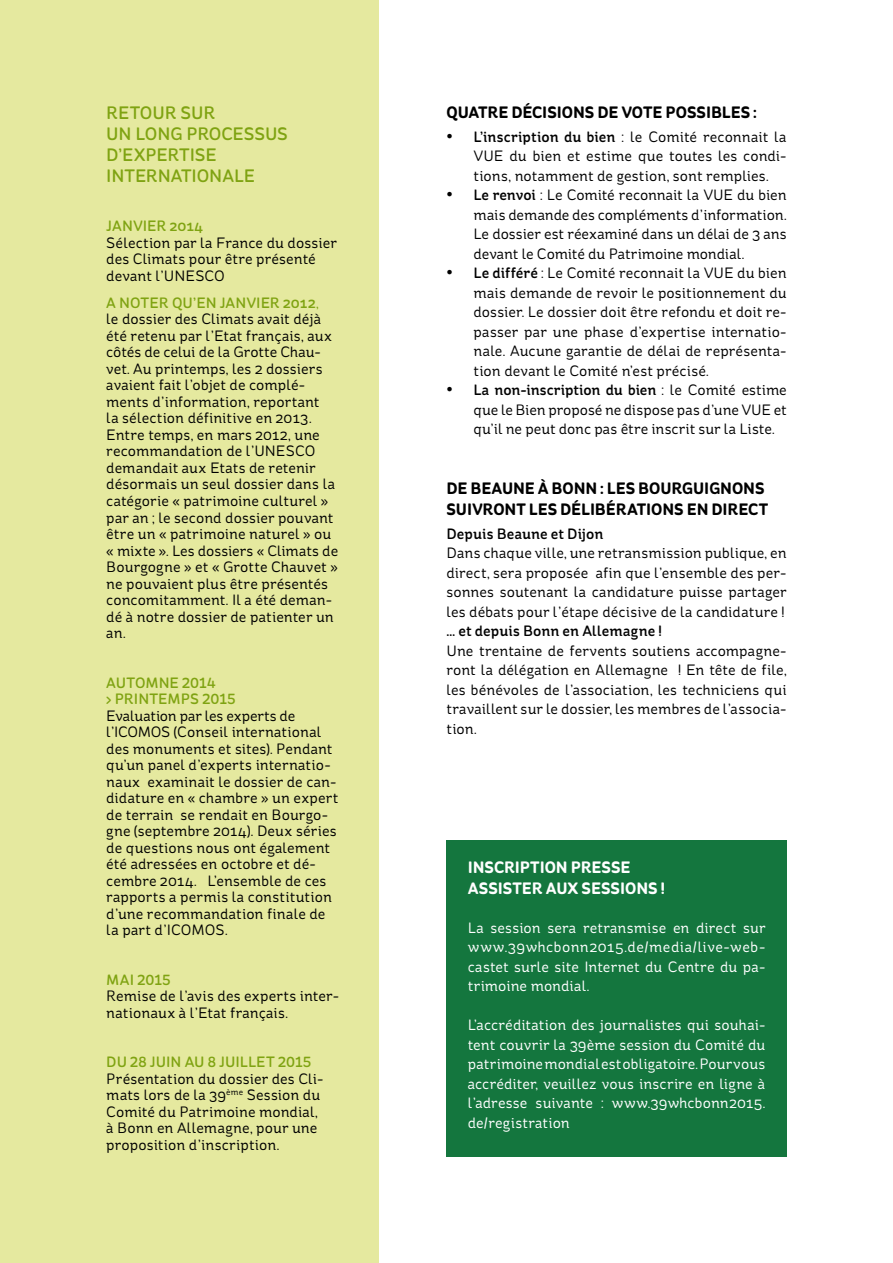
<style>
.page{position:relative;width:893px;height:1263px;background:#fff}
.page>*{position:absolute;margin:0;border:0;box-sizing:border-box;transform-origin:0 0}
.t1{font:500 18px/21px "St Ryde";letter-spacing:-.01em;color:#7fa312}
.t2{font:700 16.5px/21px "St Ryde";letter-spacing:-.005em;color:#000}
.t3{font:700 16.5px/21px "St Ryde";color:#fff}
.t4{font:15px/16.5px "St Ryde";letter-spacing:.005em;color:#000;text-align:justify}
.t5{font:15px/19.5px "St Ryde";letter-spacing:.01em;color:#fff;text-align:justify}
.t6{font:500 15px/16.5px "St Ryde";letter-spacing:.005em;color:#7fa312}
.t7{font:500 15px "St Ryde";letter-spacing:.01em;color:#000}
.s1{font-weight:500;color:#7fa312}
.s2{color:#7fa312}
.s3{font-family:"Times New Roman";font-size:18px}
.s4{font-weight:500}
</style>
<div class="page">
<div style="left:0;top:0;width:378px;height:1263px;background:#e5e99f"></div>
<div style="left:446px;top:840px;width:341px;height:317px;background:#14763e"></div>
<p class="t1" style="left:106px;top:103px;width:111px">Retour sur un lon</p>
<p class="t1" style="left:170px;top:124px;width:51px">g processus</p>
<p class="t1" style="left:106px;top:145px;width:138px;text-indent:61px">rtise internationale</p>
<p class="t6" style="left:106px;top:218px;width:98px">JANVI ER 2014</p>
<p class="t4" style="left:106px;top:235px;width:232px;text-align:left">Sélection par la France du dossier des Climats pour être présenté devant l’UNESCO</p>
<p class="t4" style="left:106px;top:295px;width:233px;text-align:left"><span class="s1">A NOTER QU’EN JANVI ER 2012</span><span class="s2">,<br></span>le dossier des Climats avait déjà été retenu par l’Etat français, aux côtés de celui de la Grotte Chau&shy;vet. Au printemps, les 2 dossiers avaient fait l’objet de complé&shy;ments d’information, reportant<br>la sélection définitive en 2013.<br>Entre temps, en mars 2012, une recommandation de l’UNESCO demandait aux Etats de retenir désormais un seul dossier dans la catégorie « patrimoine culturel » par an ; le second dossier pouvant être un « patrimoine naturel » ou « mixte ». Les dossiers « Climats de<br>Bourgogne » et « Grotte Chauvet » ne pouvaient plus être présentés concomitamment. Il a été deman&shy;dé à notre dossier de patienter un an.</p>
<p class="t6" style="left:106px;top:674px;width:131px">Automne 2014<br>&gt; Printemps 2015</p>
<p class="t4" style="left:106px;top:707px;width:234px;text-align:left">Evaluation par les experts de l’ICOMOS (Conseil international des monuments et sites). Pendant qu’un panel d’experts internatio&shy;naux examinait le dossier de can&shy;didature en « chambre » un expert de terrain se rendait en Bourgo&shy;gne (septembre 2014). Deux séries de questions nous ont également été adressées en octobre et dé&shy;cembre 2014. L’ensemble de ces rapports a permis la constitution d’une recommandation finale de la part d’ICOMOS.</p>
<p class="t6" style="left:106px;top:971px;width:66px">Mai 2015</p>
<p class="t4" style="left:106px;top:988px;width:234px">Remise de l’avis des experts inter&shy;nationaux à l’Etat français.</p>
<p class="t6" style="left:106px;top:1054px;width:206px">Du 28 ju in au 8 ju illet 2015</p>
<p class="t4" style="left:106px;top:1070px;width:219px;text-align:left">Présentation du dossier des Cli&shy;mats lors de la 39<sup>ème</sup> Session du<br>Comité du Patrimoine mondial, à Bonn en Allemagne, pour une proposition d’inscription.</p>
<p class="t1" style="left:106px;top:145px;width:28px">d’expe</p>
<p class="t2" style="left:446px;top:102px;width:312px">QUATRE DÉCISIONS DE VOTE POSSIBLES :</p>
<p class="t4" style="left:473px;top:127px;width:315px;line-height:19.5px;text-indent:-27px"><span class="s3">•</span> <span class="s4">L’inscription du bien</span> : le Comité reconnait la VUE du bien et estime que toutes les condi&shy;tions, notamment de gestion, sont remplies.</p>
<p class="t4" style="left:473px;top:185px;width:315px;line-height:19.5px;text-indent:-27px"><span class="s3">•</span> <span class="s4">Le renvoi</span> : Le Comité reconnait la VUE du bien mais demande des compléments d’information.<br>Le dossier est réexaminé dans un délai de 3 ans devant le Comité du Patrimoine mondial.</p>
<p class="t4" style="left:473px;top:263px;width:315px;line-height:19.5px;text-indent:-27px"><span class="s3">•</span> <span class="s4">Le différé</span> : Le Comité reconnait la VUE du bien mais demande de revoir le positionnement du dossier. Le dossier doit être refondu et doit re&shy;passer par une phase d’expertise internatio&shy;nale. Aucune garantie de délai de représenta&shy;tion devant le Comité n’est précisé.</p>
<p class="t4" style="left:473px;top:380px;width:315px;line-height:19.5px;text-indent:-27px"><span class="s3">•</span> <span class="s4">La non-inscription du bien</span> : le Comité estime que le Bien proposé ne dispose pas d’une VUE et qu’il ne peut donc pas être inscrit sur la Liste.</p>
<p class="t2" style="left:446px;top:479px;width:323px">DE BEAUNE À BONN : LES BOURGUIGNONS<br>SUIVRONT LES DÉLIBÉRATIONS EN DIRECT</p>
<p class="t7" style="left:446px;top:525px;width:159px">Depuis Beaune et Dijon</p>
<p class="t4" style="left:446px;top:544px;width:342px;line-height:19.5px">Dans chaque ville, une retransmission publique, en direct, sera proposée afin que l’ensemble des per&shy;sonnes soutenant la candidature puisse partager les débats pour l’étape décisive de la candidature !</p>
<p class="t7" style="left:446px;top:622px;width:217px">… et depuis Bonn en Allemagne !</p>
<p class="t4" style="left:446px;top:641px;width:342px;line-height:19.5px">Une trentaine de fervents soutiens accompagne&shy;ront la délégation en Allemagne ! En tête de file, les bénévoles de l’association, les techniciens qui travaillent sur le dossier, les membres de l’associa&shy;tion.</p>
<p class="t3" style="left:468px;top:857px;width:199px">INSCRIPTION PRESSE<br>ASSISTER AUX SESSIONS !</p>
<p class="t5" style="left:468px;top:918px;width:299px">La session sera retransmise en direct sur www.39whcbonn2015.de/media/live-web&shy;castet surle site Internet du Centre du pa&shy;trimoine mondial.</p>
<p class="t5" style="left:468px;top:1015px;width:299px">L’accréditation des journalistes qui souhai&shy;tent couvrir la 39ème session du Comité du patrimoine mondial est obligatoire. Pour vous accréditer, veuillez vous inscrire en ligne à l’adresse suivante : www.39whcbonn2015. de/registration</p>
</div>
